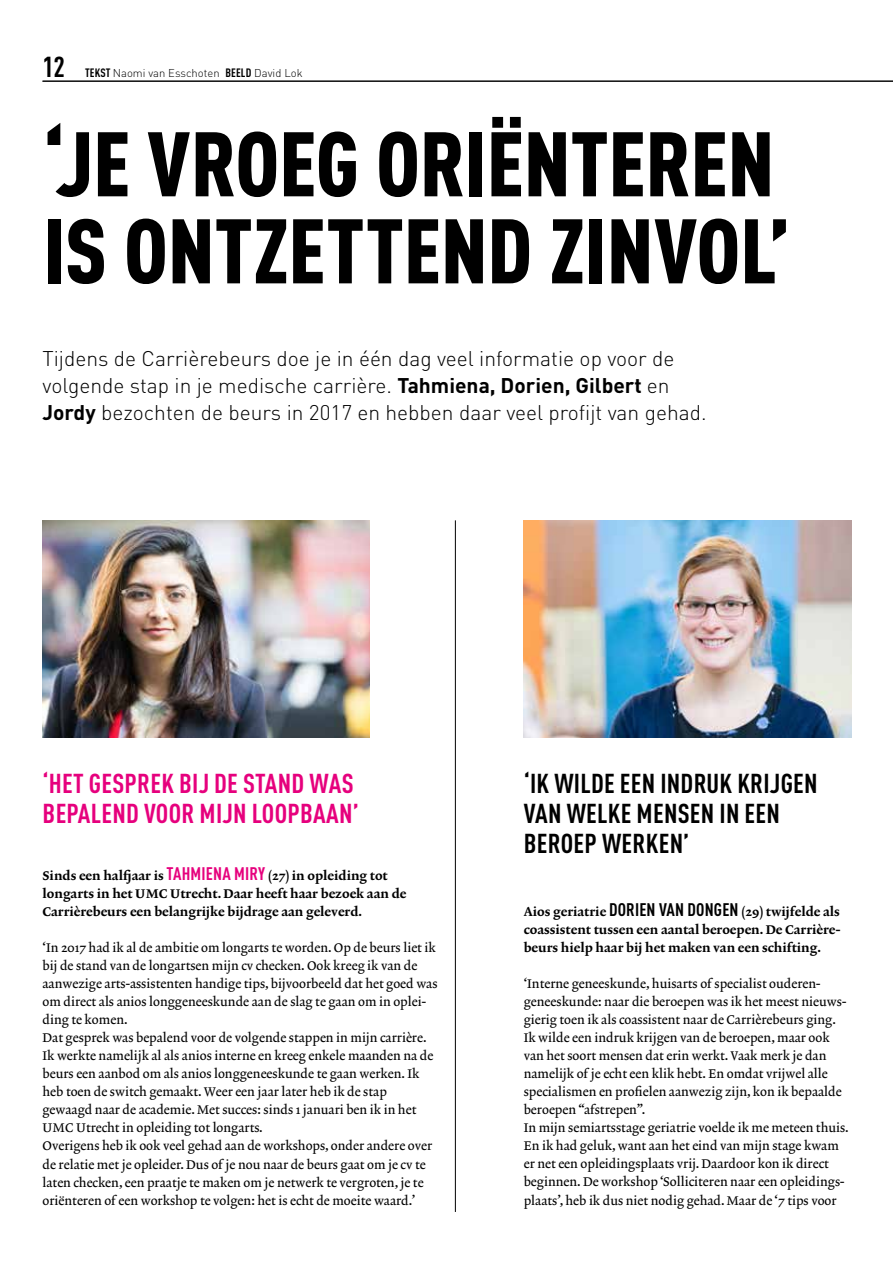
<style>
.page{position:relative;width:893px;height:1263px;background:#fff}
.page>*{position:absolute;margin:0;border:0;box-sizing:border-box;transform-origin:0 0}
.t1{font:900 condensed 90px/87px "DINOT";letter-spacing:-.005em;color:#000}
.t2{font:700 condensed 28.5px "DINOT";color:#000}
.t3{font:700 condensed 27px/30px "DINOT";letter-spacing:.01em;color:#000}
.t4{font:700 condensed 27px/30px "DINOT";letter-spacing:.01em;color:#e6007d}
.t5{font:300 21px/27px "DINOT";color:#000}
.t6{font:12.75px/18px "Lexicon No 2 Roman A";color:#000}
.t7{font:12.75px/18px "Lexicon No 2 Roman D";color:#000}
.t8{font:300 11.25px "DINOT";color:#000}
.s1{font-weight:700;font-stretch:condensed;font-size:12px}
.s2{font-weight:700}
.s3{font-family:"DINOT";font-weight:700;font-stretch:condensed;font-size:18px;color:#e6007d}
.s4{font-family:"DINOT";font-weight:700;font-stretch:condensed;font-size:18px}
</style>
<div class="page">
<img style="left:43px;top:520px;width:327px;height:217px">
<hr style="left:43px;top:81px;width:850px;height:1px;background:#000">
<hr style="left:455px;top:520px;width:1px;height:692px;background:#000">
<img style="left:524px;top:520px;width:327px;height:217px">
<h2 class="t2" style="left:43px;top:49px;width:24px">12</h2>
<p class="t8" style="left:85px;top:66px;width:219px"><span class="s1">TEKST</span> Naomi van Esschoten <span class="s1">BEELD</span> David Lok</p>
<h1 class="t1" style="left:43px;top:119px;width:750px">‘JE VROEG ORIËNTEREN<br>IS ONTZETTEND ZINVOL’</h1>
<h3 class="t5" style="left:43px;top:345px;width:666px">Tijdens de Carrièrebeurs doe je in één dag veel informatie op voor de volgende stap in je medische carrière. <span class="s2">Tahmiena, Dorien, Gilbert</span> en<br><span class="s2">Jordy</span> bezochten de beurs in 2017 en hebben daar veel profijt van gehad.</h3>
<h3 class="t4" style="left:43px;top:768px;width:318px">‘HET GESPREK BIJ DE STAND WAS<br>BEPALEND VOOR MIJN LOOPBAAN’</h3>
<p class="t7" style="left:43px;top:868px;width:365px">Sinds een halfjaar is <span class="s3">TAHMIENA MIRY</span> (27) in opleiding tot longarts in het UMC Utrecht. Daar heeft haar bezoek aan de<br>Carrièrebeurs een belangrijke bijdrage aan geleverd.</p>
<p class="t6" style="left:43px;top:940px;width:396px">‘In 2017 had ik al de ambitie om longarts te worden. Op de beurs liet ik bij de stand van de longartsen mijn cv checken. Ook kreeg ik van de aanwezige arts-assistenten handige tips, bijvoorbeeld dat het goed was om direct als anios longgeneeskunde aan de slag te gaan om in oplei&shy;ding te komen.<br>Dat gesprek was bepalend voor de volgende stappen in mijn carrière.<br>Ik werkte namelijk al als anios interne en kreeg enkele maanden na de beurs een aanbod om als anios longgeneeskunde te gaan werken. Ik heb toen de switch gemaakt. Weer een jaar later heb ik de stap gewaagd naar de academie. Met succes: sinds 1 januari ben ik in het UMC Utrecht in opleiding tot longarts.<br>Overigens heb ik ook veel gehad aan de workshops, onder andere over de relatie met je opleider. Dus of je nou naar de beurs gaat om je cv te laten checken, een praatje te maken om je netwerk te vergroten, je te oriënteren of een workshop te volgen: het is echt de moeite waard.’</p>
<h3 class="t3" style="left:524px;top:768px;width:295px">‘IK WILDE EEN INDRUK KRIJGEN<br>VAN WELKE MENSEN IN EEN<br>BEROEP WERKEN’</h3>
<p class="t7" style="left:524px;top:904px;width:318px;text-align:justify">Aios geriatrie <span class="s4">DORIEN VAN DONGEN</span> (29) twijfelde als coassistent tussen een aantal beroepen. De Carrière&shy;beurs hielp haar bij het maken van een schifting.</p>
<p class="t6" style="left:524px;top:976px;width:326px">‘Interne geneeskunde, huisarts of specialist ouderen&shy;geneeskunde: naar die beroepen was ik het meest nieuws&shy;gierig toen ik als coassistent naar de Carrièrebeurs ging.<br>Ik wilde een indruk krijgen van de beroepen, maar ook van het soort mensen dat erin werkt. Vaak merk je dan namelijk of je echt een klik hebt. En omdat vrijwel alle specialismen en profielen aanwezig zijn, kon ik bepaalde beroepen “afstrepen”.<br>In mijn semiartsstage geriatrie voelde ik me meteen thuis.<br>En ik had geluk, want aan het eind van mijn stage kwam er net een opleidingsplaats vrij. Daardoor kon ik direct beginnen. De workshop ‘Solliciteren naar een opleidings&shy;plaats’, heb ik dus niet nodig gehad. Maar de ‘7 tips voor</p>
</div>
